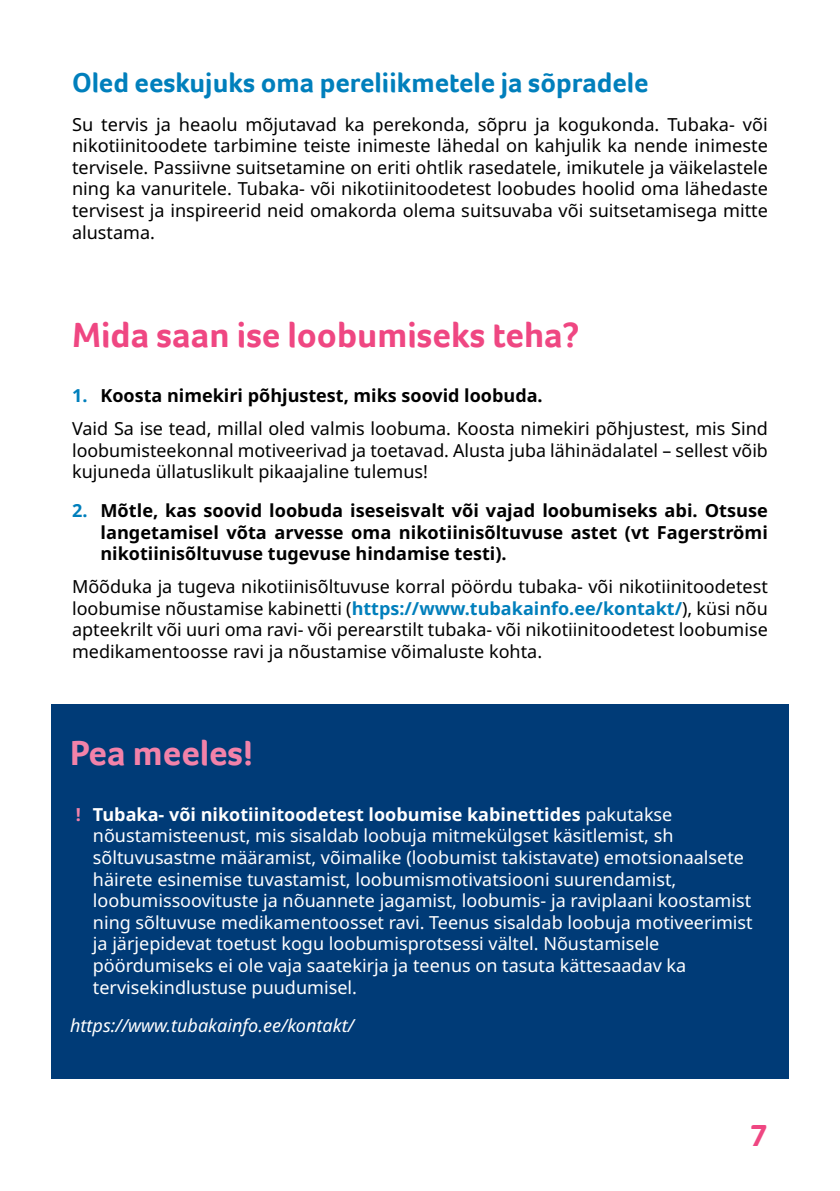
<style>
.page{position:relative;width:840px;height:1191px;background:#fff}
.page>*{position:absolute;margin:0;border:0;box-sizing:border-box;transform-origin:0 0}
.t1{font:700 36px "Foco";color:#ef4782}
.t2{font:700 36px "Foco";color:#f282a9}
.t3{font:700 32px "Foco";color:#ef4782}
.t4{font:700 28px "Foco";color:#007fbc}
.t5{font:18px/21.6px "Noto Sans";color:#000}
.t6{font:18px/21.6px "Noto Sans";color:#fff}
.t7{font:700 18px/21.6px "Noto Sans";color:#000;text-align:justify}
.t8{font:italic 18px "Noto Sans";color:#fff}
.s1{font-weight:700;color:#007fbc}
.s2{font-weight:700}
.s3{color:#007fbc}
.s4{font-weight:700;color:#f282a9}
</style>
<div class="page">
<div style="left:51px;top:704px;width:737px;height:375px;background:#003b77"></div>
<h3 class="t4" style="left:72px;top:64px;width:577px">Oled eeskujuks oma pereliikmetele ja sõpradele</h3>
<p class="t5" style="left:72px;top:114px;width:697px;text-align:justify">Su tervis ja heaolu mõjutavad ka perekonda, sõpru ja kogukonda. Tubaka- või nikotiinitoodete tarbimine teiste inimeste lähedal on kahjulik ka nende inimeste tervisele. Passiivne suitsetamine on eriti ohtlik rasedatele, imikutele ja väikelastele ning ka vanuritele. Tubaka- või nikotiinitoodetest loobudes hoolid oma lähedaste tervisest ja inspireerid neid omakorda olema suitsuvaba või suitsetamisega mitte alustama.</p>
<h1 class="t1" style="left:72px;top:310px;width:508px">Mida saan ise loobumiseks teha?</h1>
<p class="t5" style="left:72px;top:379px;width:697px;line-height:33px"><span class="s1">1.</span> <span class="s2">Koosta nimekiri põhjustest, miks soovid loobuda.<br></span>Vaid Sa ise tead, millal oled valmis loobuma. Koosta nimekiri põhjustest, mis Sind</p>
<p class="t5" style="left:72px;top:440px;width:697px">loobumisteekonnal motiveerivad ja toetavad. Alusta juba lähinädalatel – sellest võib kujuneda üllatuslikult pikaajaline tulemus!</p>
<p class="t7" style="left:100px;top:500px;width:668px;text-indent:-28px"><span class="s3">2.</span> Mõtle, kas soovid loobuda iseseisvalt või vajad loobumiseks abi. Otsuse langetamisel võta arvesse oma nikotiinisõltuvuse astet (vt Fagerströmi nikotiinisõltuvuse tugevuse hindamise testi).</p>
<p class="t5" style="left:72px;top:576px;width:697px;text-align:justify">Mõõduka ja tugeva nikotiinisõltuvuse korral pöördu tubaka- või nikotiinitoodetest loobumise nõustamise kabinetti (<span class="s1">https://www.tubakainfo.ee/kontakt/</span>), küsi nõu apteekrilt või uuri oma ravi- või perearstilt tubaka- või nikotiinitoodetest loobumise medikamentoosse ravi ja nõustamise võimaluste kohta.</p>
<h1 class="t2" style="left:70px;top:729px;width:184px">Pea meeles!</h1>
<p class="t6" style="left:93px;top:804px;width:661px;text-indent:-17px"><span class="s4">!</span> <span class="s2">Tubaka- või nikotiinitoodetest loobumise kabinettides</span> pakutakse nõustamisteenust, mis sisaldab loobuja mitmekülgset käsitlemist, sh sõltuvusastme määramist, võimalike (loobumist takistavate) emotsionaalsete häirete esinemise tuvastamist, loobumismotivatsiooni suurendamist, loobumissoovituste ja nõuannete jagamist, loobumis- ja raviplaani koostamist ning sõltuvuse medikamentoosset ravi. Teenus sisaldab loobuja motiveerimist ja järjepidevat toetust kogu loobumisprotsessi vältel. Nõustamisele pöördumiseks ei ole vaja saatekirja ja teenus on tasuta kättesaadav ka tervisekindlustuse puudumisel.</p>
<p class="t8" style="left:70px;top:1012px;width:285px">https://www.tubakainfo.ee/kontakt/</p>
<h2 class="t3" style="left:749px;top:1113px;width:19px">7</h2>
</div>
